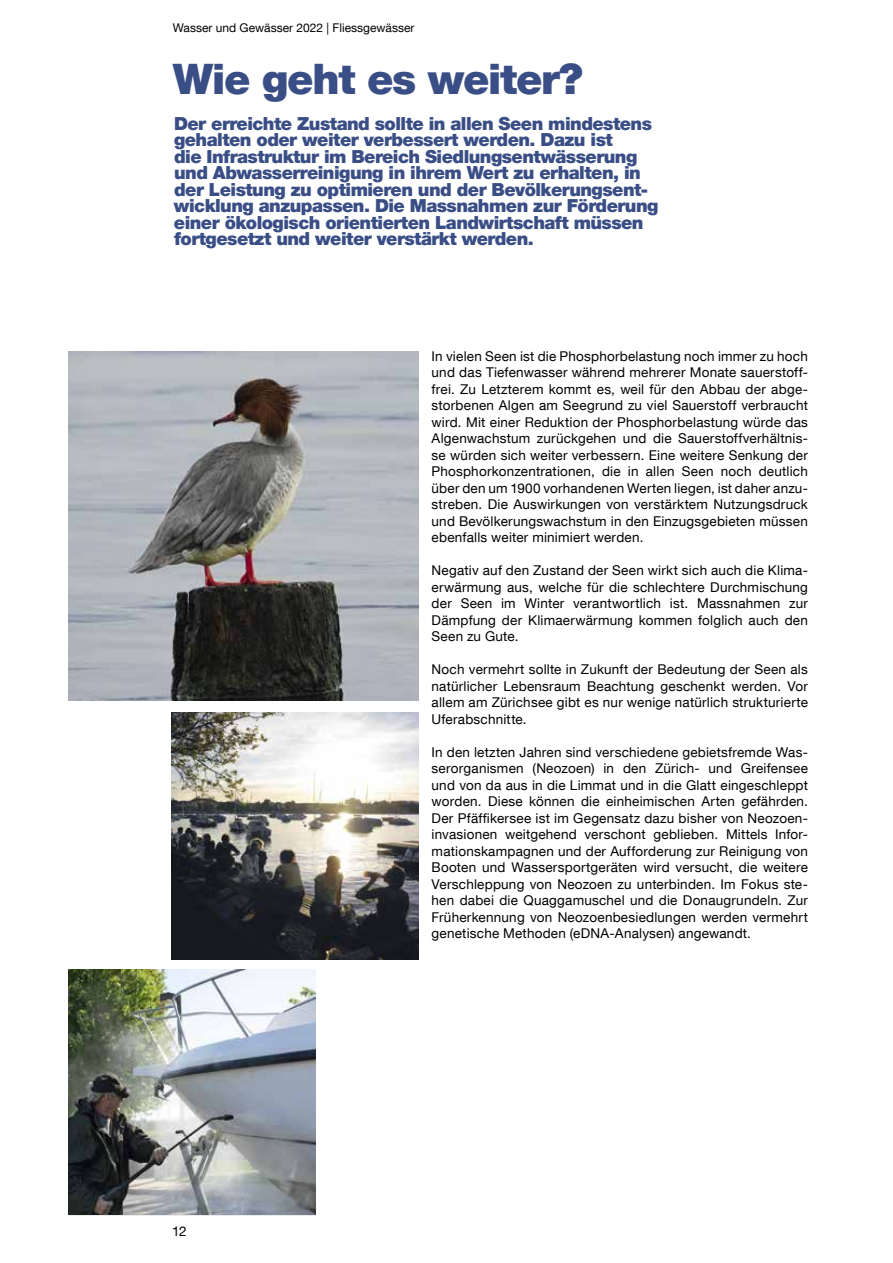
<style>
.page{position:relative;width:893px;height:1263px;background:#fff}
.page>*{position:absolute;margin:0;border:0;box-sizing:border-box;transform-origin:0 0}
.t1{font:900 42px "Helvetica Neue LT Com";letter-spacing:-.03em;color:#3a4e86}
.t2{font:900 18px/16.5px "Helvetica Neue LT Com";letter-spacing:-.03em;color:#3a4e86}
.t3{font:13.5px/16.5px "Helvetica Neue LT Com";letter-spacing:.015em;color:#000;text-align:justify}
.t4{font:12px "Helvetica Neue LT Com";color:#000}
</style>
<div class="page">
<img style="left:69px;top:352px;width:349px;height:349px">
<img style="left:69px;top:969px;width:246px;height:245px">
<img style="left:172px;top:712px;width:246px;height:247px">
<p class="t4" style="left:173px;top:20px;width:243px">Wasser und Gewässer 2022 | Fliessgewässer</p>
<h1 class="t1" style="left:173px;top:53px;width:411px">Wie geht es weiter?</h1>
<p class="t2" style="left:174px;top:115px;width:486px">Der erreichte Zustand sollte in allen Seen mindestens gehalten oder weiter verbessert werden. Dazu ist<br>die Infrastruktur im Bereich Siedlungsentwässerung und Abwasserreinigung in ihrem Wert zu erhalten, in der Leistung zu optimieren und der Bevölkerungsent&shy;wicklung anzupassen. Die Massnahmen zur Förderung einer ökologisch orientierten Landwirtschaft müssen fortgesetzt und weiter verstärkt werden.</p>
<p class="t3" style="left:172px;top:1223px;width:16px">12</p>
<p class="t3" style="left:432px;top:347px;width:378px">In vielen Seen ist die Phosphorbelastung noch immer zu hoch und das Tiefenwasser während mehrerer Monate sauerstoff&shy;frei. Zu Letzterem kommt es, weil für den Abbau der abge&shy;storbenen Algen am Seegrund zu viel Sauerstoff verbraucht wird. Mit einer Reduktion der Phosphorbelastung würde das Algenwachstum zurückgehen und die Sauerstoffverhältnis&shy;se würden sich weiter verbessern. Eine weitere Senkung der Phosphorkonzentrationen, die in allen Seen noch deutlich über den um 1900 vorhandenen Werten liegen, ist daher anzu&shy;streben. Die Auswirkungen von verstärktem Nutzungsdruck und Bevölkerungswachstum in den Einzugsgebieten müssen ebenfalls weiter minimiert werden.</p>
<p class="t3" style="left:432px;top:562px;width:378px">Negativ auf den Zustand der Seen wirkt sich auch die Klima&shy;erwärmung aus, welche für die schlechtere Durchmischung der Seen im Winter verantwortlich ist. Massnahmen zur Dämpfung der Klimaerwärmung kommen folglich auch den Seen zu Gute.</p>
<p class="t3" style="left:432px;top:661px;width:378px">Noch vermehrt sollte in Zukunft der Bedeutung der Seen als natürlicher Lebensraum Beachtung geschenkt werden. Vor allem am Zürichsee gibt es nur wenige natürlich strukturierte Uferabschnitte.</p>
<p class="t3" style="left:432px;top:743px;width:378px">In den letzten Jahren sind verschiedene gebietsfremde Was&shy;serorganismen (Neozoen) in den Zürich- und Greifensee und von da aus in die Limmat und in die Glatt eingeschleppt worden. Diese können die einheimischen Arten gefährden.<br>Der Pfäffikersee ist im Gegensatz dazu bisher von Neozoen&shy;invasionen weitgehend verschont geblieben. Mittels Infor&shy;mationskampagnen und der Aufforderung zur Reinigung von Booten und Wassersportgeräten wird versucht, die weitere Verschleppung von Neozoen zu unterbinden. Im Fokus ste&shy;hen dabei die Quaggamuschel und die Donaugrundeln. Zur Früherkennung von Neozoenbesiedlungen werden vermehrt genetische Methoden (eDNA-Analysen) angewandt.</p>
</div>
